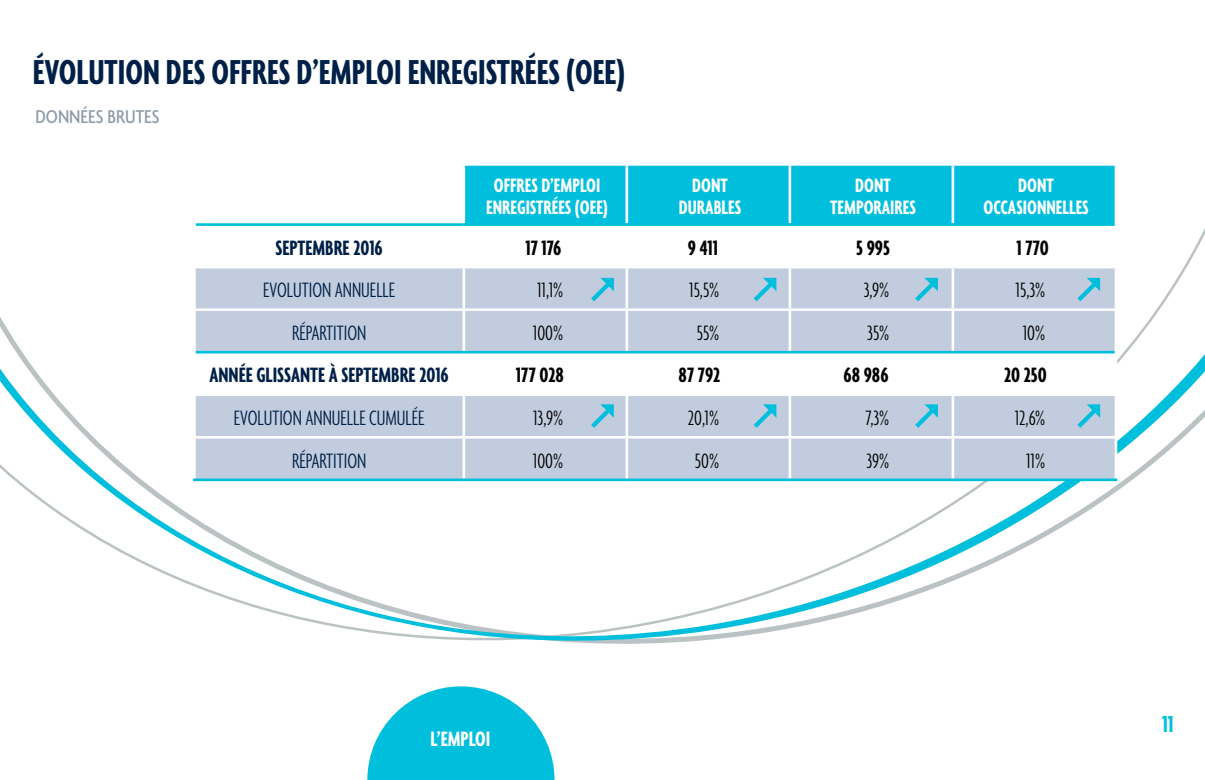
<style>
.page{position:relative;width:1205px;height:780px;background:#fff}
.page>*{position:absolute;margin:0;border:0;box-sizing:border-box;transform-origin:0 0}
.t1{font:700 extra-condensed 37.5px "Agenda";color:#002047}
.t2{font:700 extra-condensed 25px "Agenda";color:#00bfdc}
.t3{font:300 extra-condensed 22.5px "Agenda";color:#000}
.t4{font:300 extra-condensed 22.5px "Agenda";color:#002047}
.t5{font:700 extra-condensed 22.5px "Agenda";color:#002047}
.t6{font:700 extra-condensed 22.5px "Agenda";color:#000}
.t7{font:700 extra-condensed 22.5px "Agenda";color:#fff}
.t8{font:700 extra-condensed 21px/22.5px "Agenda";color:#fff;text-align:center}
.t9{font:500 condensed 20px "Agenda";color:#8d9aa6}
</style>
<div class="page">
<svg style="left:0;top:297px;width:1205px;height:346px"></svg>
<div style="left:465px;top:166px;width:649px;height:57px;background:#00bfdc"></div>
<svg style="left:196px;top:268px;width:266px;height:210px;fill:#c1cdde"></svg>
<svg style="left:465px;top:268px;width:649px;height:210px;fill:#c1cdde"></svg>
<hr style="left:625px;top:166px;width:3px;height:57px;background:#fff">
<hr style="left:788px;top:166px;width:3px;height:57px;background:#fff">
<hr style="left:951px;top:166px;width:3px;height:57px;background:#fff">
<hr style="left:625px;top:268px;width:3px;height:40px;background:#fff">
<hr style="left:788px;top:268px;width:3px;height:40px;background:#fff">
<hr style="left:951px;top:268px;width:3px;height:40px;background:#fff">
<hr style="left:625px;top:311px;width:3px;height:40px;background:#fff">
<hr style="left:788px;top:311px;width:3px;height:40px;background:#fff">
<hr style="left:625px;top:353px;width:3px;height:40px;background:#fff">
<hr style="left:788px;top:353px;width:3px;height:40px;background:#fff">
<hr style="left:951px;top:353px;width:3px;height:40px;background:#fff">
<hr style="left:1114px;top:352px;width:3px;height:41px;background:#fff">
<hr style="left:625px;top:396px;width:3px;height:40px;background:#fff">
<hr style="left:788px;top:396px;width:3px;height:40px;background:#fff">
<hr style="left:951px;top:396px;width:3px;height:40px;background:#fff">
<hr style="left:625px;top:438px;width:3px;height:40px;background:#fff">
<hr style="left:788px;top:438px;width:3px;height:40px;background:#fff">
<hr style="left:193px;top:268px;width:3px;height:40px;background:#fff">
<hr style="left:193px;top:308px;width:271px;height:3px;background:#fff">
<hr style="left:193px;top:311px;width:3px;height:41px;background:#fff">
<hr style="left:193px;top:352px;width:3px;height:41px;background:#fff">
<hr style="left:462px;top:353px;width:3px;height:40px;background:#fff">
<hr style="left:193px;top:393px;width:271px;height:3px;background:#fff">
<hr style="left:193px;top:396px;width:3px;height:40px;background:#fff">
<hr style="left:193px;top:436px;width:271px;height:2px;background:#fff">
<hr style="left:193px;top:438px;width:3px;height:40px;background:#fff">
<hr style="left:462px;top:268px;width:3px;height:40px;background:#fff">
<hr style="left:1114px;top:268px;width:3px;height:40px;background:#fff">
<hr style="left:464px;top:308px;width:163px;height:3px;background:#fff">
<hr style="left:462px;top:311px;width:3px;height:40px;background:#fff">
<hr style="left:627px;top:308px;width:163px;height:3px;background:#fff">
<hr style="left:790px;top:308px;width:163px;height:3px;background:#fff">
<hr style="left:953px;top:308px;width:164px;height:3px;background:#fff">
<hr style="left:951px;top:311px;width:3px;height:40px;background:#fff">
<hr style="left:1114px;top:311px;width:3px;height:41px;background:#fff">
<hr style="left:464px;top:393px;width:163px;height:3px;background:#fff">
<hr style="left:462px;top:396px;width:3px;height:40px;background:#fff">
<hr style="left:627px;top:393px;width:163px;height:3px;background:#fff">
<hr style="left:790px;top:393px;width:163px;height:3px;background:#fff">
<hr style="left:953px;top:393px;width:164px;height:3px;background:#fff">
<hr style="left:1114px;top:396px;width:3px;height:40px;background:#fff">
<hr style="left:464px;top:436px;width:163px;height:2px;background:#fff">
<hr style="left:462px;top:438px;width:3px;height:40px;background:#fff">
<hr style="left:627px;top:436px;width:163px;height:2px;background:#fff">
<hr style="left:790px;top:436px;width:163px;height:2px;background:#fff">
<hr style="left:953px;top:436px;width:164px;height:2px;background:#fff">
<hr style="left:951px;top:438px;width:3px;height:40px;background:#fff">
<hr style="left:1114px;top:438px;width:3px;height:40px;background:#fff">
<hr style="left:196px;top:351px;width:268px;height:2px;background:#00bfdc">
<hr style="left:193px;top:478px;width:271px;height:3px;background:#00bfdc">
<hr style="left:464px;top:351px;width:163px;height:2px;background:#00bfdc">
<hr style="left:627px;top:351px;width:163px;height:2px;background:#00bfdc">
<hr style="left:790px;top:351px;width:163px;height:2px;background:#00bfdc">
<hr style="left:953px;top:351px;width:161px;height:2px;background:#00bfdc">
<hr style="left:464px;top:478px;width:163px;height:3px;background:#00bfdc">
<hr style="left:627px;top:478px;width:163px;height:3px;background:#00bfdc">
<hr style="left:790px;top:478px;width:163px;height:3px;background:#00bfdc">
<hr style="left:953px;top:478px;width:164px;height:3px;background:#00bfdc">
<hr style="left:196px;top:223px;width:268px;height:3px;background:#00bfdc">
<hr style="left:464px;top:223px;width:163px;height:3px;background:#00bfdc">
<hr style="left:627px;top:223px;width:163px;height:3px;background:#00bfdc">
<hr style="left:790px;top:223px;width:163px;height:3px;background:#00bfdc">
<hr style="left:953px;top:223px;width:161px;height:3px;background:#00bfdc">
<svg style="left:749px;top:404px;width:28px;height:28px"></svg>
<svg style="left:749px;top:278px;width:28px;height:28px"></svg>
<svg style="left:910px;top:404px;width:28px;height:28px"></svg>
<svg style="left:910px;top:278px;width:28px;height:28px"></svg>
<svg style="left:1073px;top:404px;width:27px;height:28px"></svg>
<svg style="left:1073px;top:278px;width:27px;height:28px"></svg>
<svg style="left:367px;top:686px;width:187px;height:94px"></svg>
<svg style="left:586px;top:404px;width:28px;height:28px"></svg>
<svg style="left:586px;top:278px;width:28px;height:28px"></svg>
<h1 class="t1" style="left:33px;top:51px;width:594px">ÉVOLUTION DES OFFRES D’EMPLOI ENREGISTRÉES (OEE)</h1>
<p class="t9" style="left:35px;top:105px;width:126px">DONNÉES BRUTES</p>
<p class="t8" style="left:486px;top:173px;width:123px">OFFRES D’EMPLOI<br>ENREGISTRÉES (OEE)</p>
<p class="t8" style="left:679px;top:173px;width:64px">DONT<br>DURABLES</p>
<p class="t8" style="left:830px;top:173px;width:87px">DONT<br>TEMPORAIRES</p>
<p class="t8" style="left:983px;top:173px;width:107px">DONT<br>OCCASIONNELLES</p>
<p class="t5" style="left:275px;top:235px;width:109px">SEPTEMBRE 2016</p>
<p class="t6" style="left:525px;top:235px;width:37px">17 176</p>
<p class="t6" style="left:688px;top:235px;width:32px">9 411</p>
<p class="t6" style="left:856px;top:235px;width:35px">5 995</p>
<p class="t6" style="left:1016px;top:235px;width:34px">1 770</p>
<p class="t4" style="left:263px;top:278px;width:133px">EVOLUTION ANNUELLE</p>
<p class="t3" style="left:537px;top:278px;width:27px">11,1%</p>
<p class="t3" style="left:689px;top:278px;width:31px">15,5%</p>
<p class="t3" style="left:864px;top:278px;width:27px">3,9%</p>
<p class="t3" style="left:1015px;top:278px;width:31px">15,3%</p>
<p class="t4" style="left:292px;top:321px;width:76px">RÉPARTITION</p>
<p class="t3" style="left:533px;top:321px;width:32px">100%</p>
<p class="t3" style="left:697px;top:321px;width:24px">55%</p>
<p class="t3" style="left:867px;top:321px;width:23px">35%</p>
<p class="t3" style="left:1023px;top:321px;width:24px">10%</p>
<p class="t5" style="left:209px;top:362px;width:241px">ANNÉE GLISSANTE À SEPTEMBRE 2016</p>
<p class="t6" style="left:516px;top:362px;width:49px">177 028</p>
<p class="t6" style="left:678px;top:362px;width:43px">87 792</p>
<p class="t6" style="left:843px;top:362px;width:47px">68 986</p>
<p class="t6" style="left:1004px;top:362px;width:44px">20 250</p>
<p class="t4" style="left:234px;top:406px;width:192px">EVOLUTION ANNUELLE CUMULÉE</p>
<p class="t3" style="left:533px;top:406px;width:31px">13,9%</p>
<p class="t3" style="left:688px;top:406px;width:33px">20,1%</p>
<p class="t3" style="left:865px;top:406px;width:25px">7,3%</p>
<p class="t3" style="left:1015px;top:406px;width:32px">12,6%</p>
<p class="t4" style="left:292px;top:448px;width:76px">RÉPARTITION</p>
<p class="t3" style="left:533px;top:448px;width:32px">100%</p>
<p class="t3" style="left:695px;top:448px;width:26px">50%</p>
<p class="t3" style="left:866px;top:448px;width:24px">39%</p>
<p class="t3" style="left:1026px;top:448px;width:20px">11%</p>
<p class="t7" style="left:430px;top:726px;width:61px">L’EMPLOI</p>
<p class="t2" style="left:1162px;top:709px;width:13px">11</p>
</div>
